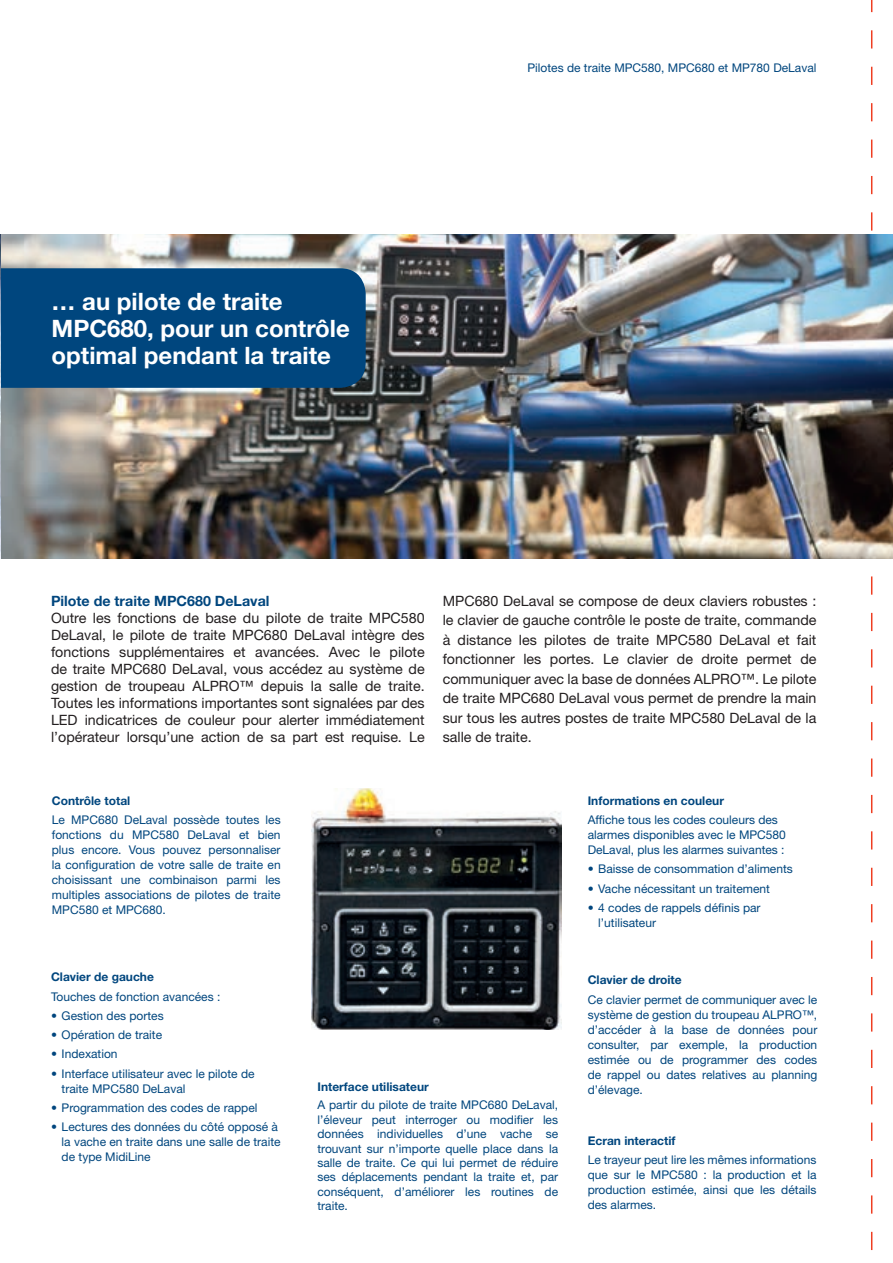
<style>
.page{position:relative;width:893px;height:1263px;background:#fff}
.page>*{position:absolute;margin:0;border:0;box-sizing:border-box;transform-origin:0 0}
.t1{font:700 24px/27px "Helvetica Neue LT Std";color:#fff}
.t2{font:14.25px/17.1px "Helvetica Neue LT Std";color:#231f20;text-align:justify}
.t3{font:700 14.25px "Helvetica Neue LT Std";color:#00467e}
.t4{font:12px/15px "Helvetica Neue LT Std";color:#00467e;text-align:justify}
.t5{font:700 12px "Helvetica Neue LT Std";color:#00467e}
</style>
<div class="page">
<svg style="left:871px;top:0;width:1px;height:12px"></svg>
<svg style="left:871px;top:30px;width:1px;height:19px"></svg>
<svg style="left:871px;top:67px;width:1px;height:18px"></svg>
<svg style="left:871px;top:103px;width:1px;height:18px"></svg>
<svg style="left:871px;top:140px;width:1px;height:18px"></svg>
<svg style="left:871px;top:176px;width:1px;height:18px"></svg>
<svg style="left:871px;top:212px;width:1px;height:19px"></svg>
<svg style="left:871px;top:576px;width:1px;height:19px"></svg>
<svg style="left:871px;top:613px;width:1px;height:18px"></svg>
<svg style="left:871px;top:649px;width:1px;height:18px"></svg>
<svg style="left:871px;top:686px;width:1px;height:18px"></svg>
<svg style="left:871px;top:722px;width:1px;height:18px"></svg>
<svg style="left:871px;top:758px;width:1px;height:19px"></svg>
<svg style="left:871px;top:795px;width:1px;height:18px"></svg>
<svg style="left:871px;top:831px;width:1px;height:18px"></svg>
<svg style="left:871px;top:868px;width:1px;height:18px"></svg>
<svg style="left:871px;top:904px;width:1px;height:18px"></svg>
<svg style="left:871px;top:940px;width:1px;height:19px"></svg>
<svg style="left:871px;top:977px;width:1px;height:18px"></svg>
<svg style="left:871px;top:1013px;width:1px;height:18px"></svg>
<svg style="left:871px;top:1050px;width:1px;height:18px"></svg>
<svg style="left:871px;top:1086px;width:1px;height:18px"></svg>
<svg style="left:871px;top:1122px;width:1px;height:19px"></svg>
<svg style="left:871px;top:1159px;width:1px;height:18px"></svg>
<svg style="left:871px;top:1195px;width:1px;height:18px"></svg>
<svg style="left:871px;top:1232px;width:1px;height:18px"></svg>
<img style="left:0;top:234px;width:893px;height:324px">
<img style="left:312px;top:788px;width:249px;height:241px">
<div style="left:0;top:268px;width:366px;height:120px;background:#00467e"></div>
<h1 class="t1" style="left:52px;top:287px;width:300px">… au pilote de traite<br>MPC680, pour un contrôle optimal pendant la traite</h1>
<p class="t4" style="left:527px;top:60px;width:290px">Pilotes de traite MPC580, MPC680 et MP780 DeLaval</p>
<p class="t3" style="left:51px;top:592px;width:220px">Pilote de traite MPC680 DeLaval</p>
<p class="t2" style="left:51px;top:609px;width:375px">Outre les fonctions de base du pilote de traite MPC580<br>DeLaval, le pilote de traite MPC680 DeLaval intègre des fonctions supplémentaires et avancées. Avec le pilote de traite MPC680 DeLaval, vous accédez au système de gestion de troupeau ALPRO™ depuis la salle de traite.<br>Toutes les informations importantes sont signalées par des LED indicatrices de couleur pour alerter immédiatement l’opérateur lorsqu’une action de sa part est requise. Le</p>
<p class="t2" style="left:443px;top:590px;width:375px;line-height:19.5px">MPC680 DeLaval se compose de deux claviers robustes : le clavier de gauche contrôle le poste de traite, commande à distance les pilotes de traite MPC580 DeLaval et fait fonctionner les portes. Le clavier de droite permet de communiquer avec la base de données ALPRO™. Le pilote de traite MPC680 DeLaval vous permet de prendre la main sur tous les autres postes de traite MPC580 DeLaval de la salle de traite.</p>
<p class="t5" style="left:52px;top:793px;width:80px">Contrôle total</p>
<p class="t4" style="left:52px;top:812px;width:230px">Le MPC680 DeLaval possède toutes les fonctions du MPC580 DeLaval et bien plus encore. Vous pouvez personnaliser la configuration de votre salle de traite en choisissant une combinaison parmi les multiples associations de pilotes de traite MPC580 et MPC680.</p>
<p class="t5" style="left:588px;top:793px;width:138px">Informations en couleur</p>
<p class="t4" style="left:588px;top:812px;width:200px;text-align:left">Affiche tous les codes couleurs des alarmes disponibles avec le MPC580<br>DeLaval, plus les alarmes suivantes :</p>
<p class="t4" style="left:588px;top:861px;width:207px">• Baisse de consommation d’aliments</p>
<p class="t4" style="left:588px;top:881px;width:184px">• Vache nécessitant un traitement</p>
<p class="t4" style="left:598px;top:900px;width:164px;text-indent:-11px">• 4 codes de rappels définis par l’utilisateur</p>
<p class="t5" style="left:51px;top:969px;width:104px">Clavier de gauche</p>
<p class="t4" style="left:51px;top:989px;width:171px">Touches de fonction avancées :</p>
<p class="t4" style="left:51px;top:1008px;width:114px">• Gestion des portes</p>
<p class="t4" style="left:51px;top:1027px;width:113px">• Opération de traite</p>
<p class="t4" style="left:51px;top:1046px;width:68px">• Indexation</p>
<p class="t4" style="left:62px;top:1066px;width:194px;text-indent:-11px">• Interface utilisateur avec le pilote de traite MPC580 DeLaval</p>
<p class="t4" style="left:51px;top:1100px;width:208px">• Programmation des codes de rappel</p>
<p class="t4" style="left:62px;top:1119px;width:220px;text-align:left;text-indent:-11px">• Lectures des données du côté opposé à la vache en traite dans une salle de traite de type MidiLine</p>
<p class="t5" style="left:317px;top:1079px;width:113px">Interface utilisateur</p>
<p class="t4" style="left:317px;top:1098px;width:242px;line-height:14.4px">A partir du pilote de traite MPC680 DeLaval, l’éleveur peut interroger ou modifier les données individuelles d’une vache se trouvant sur n’importe quelle place dans la salle de traite. Ce qui lui permet de réduire ses déplacements pendant la traite et, par conséquent, d’améliorer les routines de traite.</p>
<p class="t5" style="left:588px;top:973px;width:95px">Clavier de droite</p>
<p class="t4" style="left:588px;top:992px;width:231px">Ce clavier permet de communiquer avec le système de gestion du troupeau ALPRO™, d’accéder à la base de données pour consulter, par exemple, la production estimée ou de programmer des codes de rappel ou dates relatives au planning d’élevage.</p>
<p class="t5" style="left:588px;top:1133px;width:89px">Ecran interactif</p>
<p class="t4" style="left:588px;top:1152px;width:230px">Le trayeur peut lire les mêmes informations que sur le MPC580 : la production et la production estimée, ainsi que les détails des alarmes.</p>
</div>
